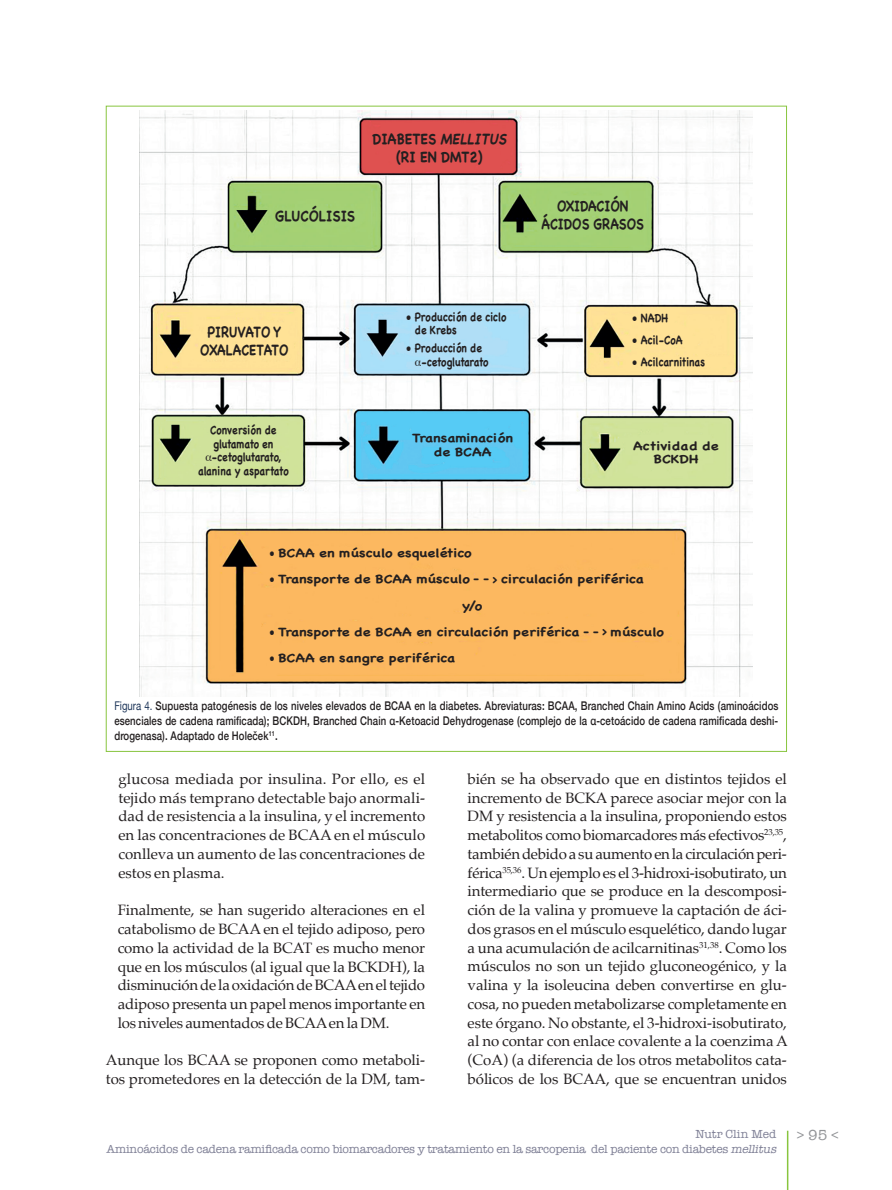
<style>
.page{position:relative;width:892px;height:1190px;background:#fff}
.page>*{position:absolute;margin:0;border:0;box-sizing:border-box;transform-origin:0 0}
.t1{font:15px/18.8px "Palatino";letter-spacing:-.005em;color:#231f20;text-align:justify}
.t2{font:700 15px/18.3px "Chalkboard";color:#231f20;text-align:center;scale:.85 1}
.t3{font:700 15px/18.3px "Chalkboard";color:#231f20;text-align:center;scale:.9 1}
.t4{font:15px "American Typewriter";color:#939598}
.t5{font:500 12px/15px "Helvetica Neue";letter-spacing:.01em;color:#231f20;text-align:justify;scale:.8 1}
.t6{font:700 12px/13.5px "Chalkboard";color:#231f20;text-align:center;scale:1.2 1}
.t7{font:700 12px/13.5px "Chalkboard";color:#231f20;scale:.85 1}
.t8{font:12px "American Typewriter";letter-spacing:-.02em;color:#7e7f95}
.t9{font:12px "American Typewriter";color:#7e7f95}
.s1{font-style:italic}
.s2{font-size:10.5px}
.s3{font-weight:400;color:#1f375a}
.s4{color:#fff}
</style>
<div class="page">
<hr style="left:786px;top:1130px;width:2px;height:60px;background:#88c53f">
<img style="left:140px;top:110px;width:612px;height:586px">
<svg style="left:415px;top:360px;width:6px;height:6px"></svg>
<svg style="left:206px;top:456px;width:5px;height:5px"></svg>
<p class="t3" style="left:372px;top:130px;width:156px">D I A B E T E S <span class="s1">MELLITUS </span>(RI EN DMT2)</p>
<p class="t3" style="left:275px;top:206px;width:90px">GLUCÓLISIS</p>
<p class="t2" style="left:541px;top:197px;width:122px">OXIDACIÓN<br>ÁCIDOS GRASOS</p>
<p class="t2" style="left:200px;top:322px;width:106px">PIRUVATO Y<br>OXALACETATO</p>
<p class="t7" style="left:414px;top:310px;width:109px;text-indent:-8px"><span class="s2">•</span> Producción de ciclo de Krebs</p>
<p class="t7" style="left:421px;top:341px;width:80px;text-indent:-15px"><span class="s2">•</span> Producción de -cetoglutarato</p>
<p class="t7" style="left:632px;top:311px;width:43px"><span class="s2">•</span> NADH</p>
<p class="t7" style="left:632px;top:333px;width:60px"><span class="s2">•</span> Acil-CoA</p>
<p class="t7" style="left:632px;top:355px;width:87px"><span class="s2">•</span> Acilcarnitinas</p>
<p class="t7" style="left:198px;top:423px;width:108px;text-align:center">Conversión de glutamato en -cetoglutarato, alanina y aspartato</p>
<p class="t6" style="left:412px;top:431px;width:86px">Transaminación de BCAA</p>
<p class="t6" style="left:633px;top:439px;width:73px">Actividad de<br>BCKDH</p>
<p class="t6" style="left:269px;top:546px;width:169px"><span class="s2">•</span> BCAA en músculo esquelético</p>
<p class="t6" style="left:462px;top:566px;width:153px;line-height:26.2px;text-align:left;text-indent:-192px"><span class="s2">•</span> Transporte de BCAA músculo – – &gt; circulación periférica y/o</p>
<p class="t6" style="left:269px;top:625px;width:330px"><span class="s2">•</span> Transporte de BCAA en circulación periférica – – &gt; músculo</p>
<p class="t6" style="left:269px;top:651px;width:156px"><span class="s2">•</span> BCAA en sangre periférica</p>
<p class="t5" style="left:114px;top:697px;width:831px"><span class="s3">Figura 4.</span> Supuesta patogénesis de los niveles elevados de BCAA en la diabetes. Abreviaturas: BCAA, Branched Chain Amino Acids (aminoácidos esenciales de cadena ramificada); BCKDH, Branched Chain α-Ketoacid Dehydrogenase (complejo de la α-cetoácido de cadena ramificada deshi&shy;drogenasa). Adaptado de Holeček<sup>11</sup>.</p>
<p class="t1" style="left:118px;top:769px;width:308px">glucosa mediada por insulina. Por ello, es el tejido más temprano detectable bajo anormali&shy;dad de resistencia a la insulina, y el incremento en las concentraciones de BCAA en el músculo conlleva un aumento de las concentraciones de estos en plasma.</p>
<p class="t1" style="left:118px;top:900px;width:309px;text-indent:-12px"><span class="s4">–</span> Finalmente, se han sugerido alteraciones en el catabolismo de BCAA en el tejido adiposo, pero como la actividad de la BCAT es mucho menor que en los músculos (al igual que la BCKDH), la disminución de la oxidación de BCAA en el tejido adiposo presenta un papel menos importante en los niveles aumentados de BCAA en la DM.</p>
<p class="t1" style="left:106px;top:1050px;width:320px">Aunque los BCAA se proponen como metaboli&shy;tos prometedores en la detección de la DM, tam-</p>
<p class="t1" style="left:467px;top:769px;width:321px">bién se ha observado que en distintos tejidos el incremento de BCKA parece asociar mejor con la DM y resistencia a la insulina, proponiendo estos metabolitos como biomarcadores más efectivos<sup>23,35</sup>, también debido a su aumento en la circulación peri&shy;férica<sup>35,36</sup>. Un ejemplo es el 3-hidroxi-isobutirato, un intermediario que se produce en la descomposi&shy;ción de la valina y promueve la captación de áci&shy;dos grasos en el músculo esquelético, dando lugar a una acumulación de acilcarnitinas<sup>31,38</sup>. Como los músculos no son un tejido gluconeogénico, y la valina y la isoleucina deben convertirse en glu&shy;cosa, no pueden metabolizarse completamente en este órgano. No obstante, el 3-hidroxi-isobutirato, al no contar con enlace covalente a la coenzima A (CoA) (a diferencia de los otros metabolitos cata&shy;bólicos de los BCAA, que se encuentran unidos</p>
<p class="t9" style="left:695px;top:1125px;width:82px">Nutr Clin Med</p>
<p class="t4" style="left:796px;top:1123px;width:43px">&gt; 95 &lt;</p>
<p class="t8" style="left:107px;top:1140px;width:674px">Aminoácidos de cadena ramificada como biomarcadores y tratamiento en la sarcopenia del paciente con diabetes <span class="s1">mellitus</span></p>
</div>
